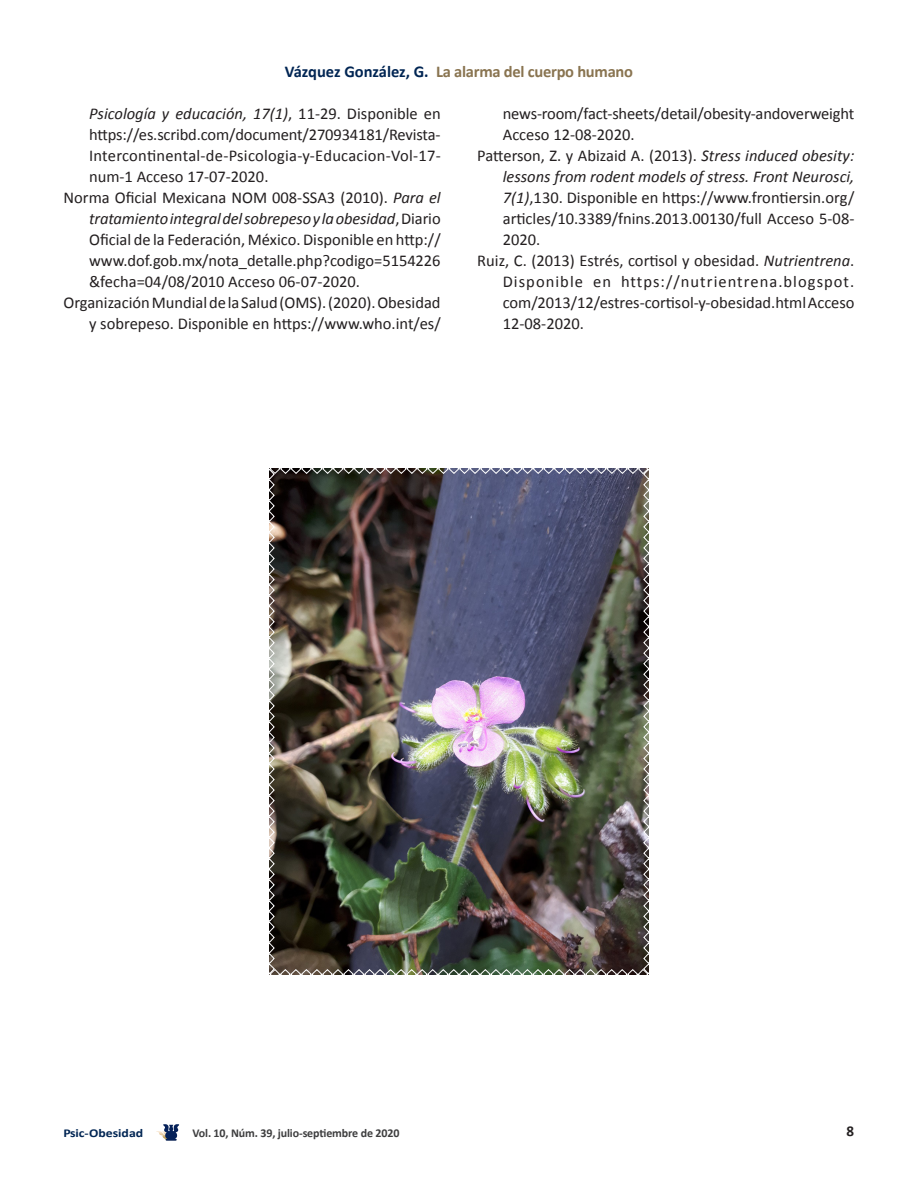
<style>
.page{position:relative;width:918px;height:1188px;background:#fff}
.page>*{position:absolute;margin:0;border:0;box-sizing:border-box;transform-origin:0 0}
.Párrafo_de_lista{font:16.5px/21px "Calibri";color:#231f20;text-align:justify}
.t1{font:700 16.5px "Calibri";letter-spacing:-.015em;color:#897450}
.t2{font:700 15px "Calibri";color:#231f20}
.t3{font:700 12px "Calibri";letter-spacing:-.01em;color:#3e3e3f}
.t4{font:700 12px "Calibri";color:#002553;scale:1.15 1}
.s1{color:#002553}
.s2{font-style:italic}
</style>
<div class="page">
<svg style="left:156px;top:1124px;width:24px;height:17px"></svg>
<img style="left:269px;top:468px;width:380px;height:507px">
<p class="t1" style="left:285px;top:61px;width:350px"><span class="s1">Vázquez González, G.</span> La alarma del cuerpo humano</p>
<p class="Párrafo_de_lista" style="left:89px;top:102px;width:353px"><span class="s2">Psicología y educación, 17(1)</span>, 11-29. Disponible en https://es.scribd.com/document/270934181/Revista-Intercontinental-de-Psicologia-y-Educacion-Vol-17- num-1 Acceso 17-07-2020.</p>
<p class="Párrafo_de_lista" style="left:89px;top:186px;width:353px;text-indent:-26px">Norma Oficial Mexicana NOM 008-SSA3 (2010). <span class="s2">Para el tratamiento integral del sobrepeso y la obesidad</span>, Diario Oficial de la Federación, México. Disponible en http:// www.dof.gob.mx/nota_detalle.php?codigo=5154226 &amp;fecha=04/08/2010 Acceso 06-07-2020.</p>
<p class="Párrafo_de_lista" style="left:64px;top:291px;width:379px;text-align:right">Organización Mundial de la Salud (OMS). (2020). Obesidad y sobrepeso. Disponible en https://www.who.int/es/</p>
<p class="Párrafo_de_lista" style="left:503px;top:102px;width:353px">news-room/fact-sheets/detail/obesity-andoverweight<br>Acceso 12-08-2020.</p>
<p class="Párrafo_de_lista" style="left:503px;top:144px;width:353px;text-indent:-26px">Patterson, Z. y Abizaid A. (2013). <span class="s2">Stress induced obesity: lessons from rodent models of stress. Front Neurosci, 7(1)</span>,130. Disponible en https://www.frontiersin.org/ articles/10.3389/fnins.2013.00130/full Acceso 5-08- 2020.</p>
<p class="Párrafo_de_lista" style="left:503px;top:249px;width:353px;text-indent:-26px">Ruiz, C. (2013) Estrés, cortisol y obesidad. <span class="s2">Nutrientrena</span>.<br>Disponible en https://nutrientrena.blogspot. com/2013/12/estres-cortisol-y-obesidad.html Acceso 12-08-2020.</p>
<p class="t4" style="left:64px;top:1126px;width:71px">Psic-Obesidad</p>
<p class="t3" style="left:192px;top:1126px;width:208px">Vol. 10, Núm. 39, julio-septiembre de 2020</p>
<p class="t2" style="left:847px;top:1121px;width:9px">8</p>
</div>
